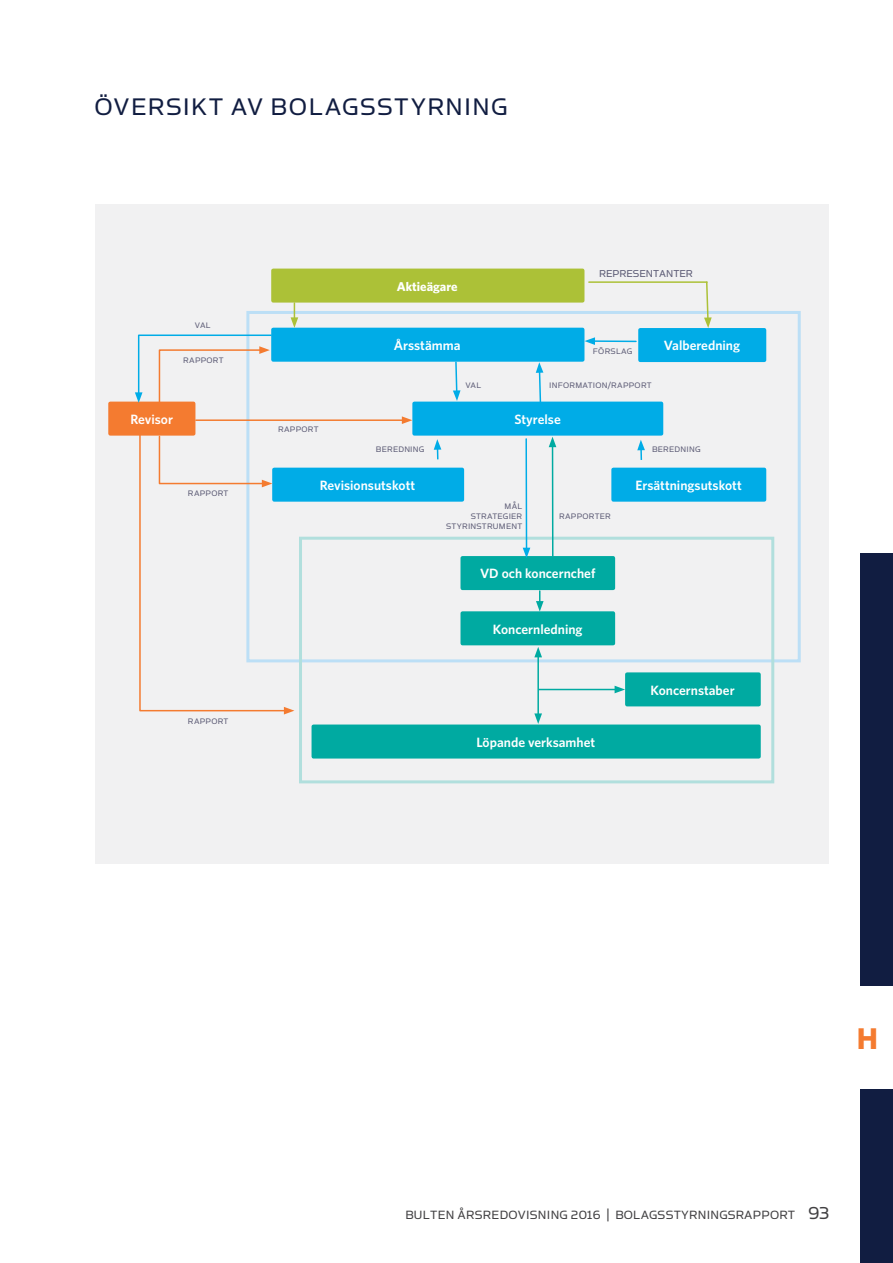
<style>
.page{position:relative;width:893px;height:1263px;background:#fff}
.page>*{position:absolute;margin:0;border:0;box-sizing:border-box;transform-origin:0 0}
.t1{font:700 30px "Whitney";color:#f47b30}
.t2{font:27px "Simian Text Orangutan";letter-spacing:.05em;color:#111d41}
.t3{font:600 13.5px "Whitney";color:#fff}
.t4{font:13.5px "Simian Text Orangutan";letter-spacing:.02em;color:#414042}
.t5{font:700 12.75px "Whitney";color:#fff}
.t6{font:11.25px "Simian Text Orangutan";color:#5c5b75}
.t7{font:9px "Simian Text Orangutan";color:#5c5b75}
.s1{font-size:19.5px}
</style>
<div class="page">
<div style="left:860px;top:553px;width:33px;height:710px;background:#111d41"></div>
<div style="left:851px;top:986px;width:42px;height:103px;background:#fff"></div>
<div style="left:95px;top:204px;width:733px;height:660px;background:#f1f1f2"></div>
<div style="left:246px;top:311px;width:555px;height:351px;border:3px solid #bcdff6"></div>
<div style="left:299px;top:537px;width:475px;height:246px;border:3px solid #b1dfdd"></div>
<div style="left:271px;top:328px;width:313px;height:34px;background:#00ace7;border-radius:2px"></div>
<div style="left:271px;top:269px;width:313px;height:34px;background:#acc137;border-radius:2px"></div>
<div style="left:638px;top:328px;width:128px;height:34px;background:#00ace7;border-radius:2px"></div>
<div style="left:412px;top:402px;width:251px;height:34px;background:#00ace7;border-radius:2px"></div>
<div style="left:460px;top:556px;width:155px;height:34px;background:#00aaa1;border-radius:2px"></div>
<div style="left:460px;top:611px;width:155px;height:34px;background:#00aaa1;border-radius:2px"></div>
<div style="left:312px;top:724px;width:449px;height:34px;background:#00aaa1;border-radius:2px"></div>
<div style="left:108px;top:402px;width:87px;height:34px;background:#f47b30;border-radius:2px"></div>
<div style="left:272px;top:468px;width:192px;height:34px;background:#00ace7;border-radius:2px"></div>
<div style="left:611px;top:468px;width:155px;height:34px;background:#00ace7;border-radius:2px"></div>
<svg style="left:291px;top:303px;width:7px;height:25px"></svg>
<svg style="left:135px;top:334px;width:138px;height:77px"></svg>
<svg style="left:138px;top:431px;width:156px;height:283px"></svg>
<hr style="left:196px;top:419px;width:208px;height:2px;background:#f47b30">
<svg style="left:402px;top:416px;width:10px;height:8px"></svg>
<hr style="left:593px;top:340px;width:43px;height:2px;background:#00ace7">
<svg style="left:584px;top:337px;width:11px;height:8px"></svg>
<svg style="left:453px;top:361px;width:7px;height:40px"></svg>
<svg style="left:434px;top:439px;width:7px;height:20px"></svg>
<hr style="left:525px;top:439px;width:2px;height:111px;background:#00ace7">
<svg style="left:523px;top:548px;width:7px;height:10px"></svg>
<hr style="left:552px;top:445px;width:1px;height:111px;background:#00aaa1">
<svg style="left:549px;top:437px;width:7px;height:10px"></svg>
<hr style="left:537px;top:655px;width:2px;height:61px;background:#00aaa1">
<svg style="left:534px;top:713px;width:8px;height:11px"></svg>
<svg style="left:534px;top:647px;width:8px;height:10px"></svg>
<hr style="left:589px;top:281px;width:118px;height:2px;background:#acc137">
<svg style="left:704px;top:281px;width:8px;height:47px"></svg>
<svg style="left:637px;top:440px;width:8px;height:20px"></svg>
<svg style="left:536px;top:362px;width:7px;height:40px"></svg>
<div style="left:625px;top:672px;width:136px;height:34px;background:#00aaa1;border-radius:2px"></div>
<svg style="left:536px;top:591px;width:8px;height:21px"></svg>
<hr style="left:539px;top:689px;width:78px;height:1px;background:#00aaa1">
<svg style="left:615px;top:686px;width:10px;height:7px"></svg>
<h2 class="t2" style="left:94px;top:92px;width:415px">ÖVERSIKT AV BOLAGSSTYRNING</h2>
<p class="t7" style="left:195px;top:320px;width:17px">VA L</p>
<p class="t7" style="left:183px;top:355px;width:7px">RAPPORT</p>
<p class="t3" style="left:131px;top:410px;width:44px">Revisor</p>
<p class="t7" style="left:278px;top:425px;width:7px">RAPPORT</p>
<p class="t6" style="left:599px;top:268px;width:8px">REPRESENTANTER</p>
<p class="t5" style="left:397px;top:278px;width:62px">Aktieägare</p>
<p class="t3" style="left:394px;top:336px;width:68px">Årsstämma</p>
<p class="t7" style="left:593px;top:347px;width:7px">FÖRS</p>
<p class="t7" style="left:616px;top:347px;width:12px">LAG</p>
<p class="t3" style="left:664px;top:337px;width:78px">Valberedning</p>
<p class="t7" style="left:465px;top:380px;width:17px">VA L</p>
<p class="t7" style="left:549px;top:380px;width:7px">INFORMATION</p>
<p class="t7" style="left:608px;top:380px;width:11px">/RAPPORT</p>
<p class="t3" style="left:514px;top:410px;width:48px">Styrelse</p>
<p class="t7" style="left:376px;top:444px;width:7px">BEREDNING</p>
<p class="t7" style="left:652px;top:444px;width:7px">BEREDNING</p>
<p class="t7" style="left:188px;top:489px;width:7px">RAPPORT</p>
<p class="t7" style="left:188px;top:716px;width:7px">RAPPORT</p>
<p class="t3" style="left:320px;top:476px;width:97px">Revisionsutskott</p>
<p class="t3" style="left:635px;top:476px;width:108px">Ersättningsutskott</p>
<p class="t7" style="left:505px;top:501px;width:19px">MÅ L</p>
<p class="t7" style="left:471px;top:511px;width:7px">STRATEGIER</p>
<p class="t7" style="left:446px;top:521px;width:7px">STYRINSTRUMENT</p>
<p class="t7" style="left:559px;top:512px;width:7px">RAPPORTER</p>
<p class="t3" style="left:480px;top:565px;width:117px">VD och koncernchef</p>
<p class="t3" style="left:493px;top:620px;width:91px">Koncernledning</p>
<p class="t3" style="left:476px;top:733px;width:120px">Löpande verksamhet</p>
<p class="t3" style="left:651px;top:681px;width:86px">Koncernstaber</p>
<h1 class="t1" style="left:857px;top:1019px;width:23px">H</h1>
<p class="t4" style="left:405px;top:1207px;width:425px">BULTEN ÅRSREDOVISNING 2016 | BOLAGSSTYRNINGSRAPPORT <span class="s1">93</span></p>
</div>
